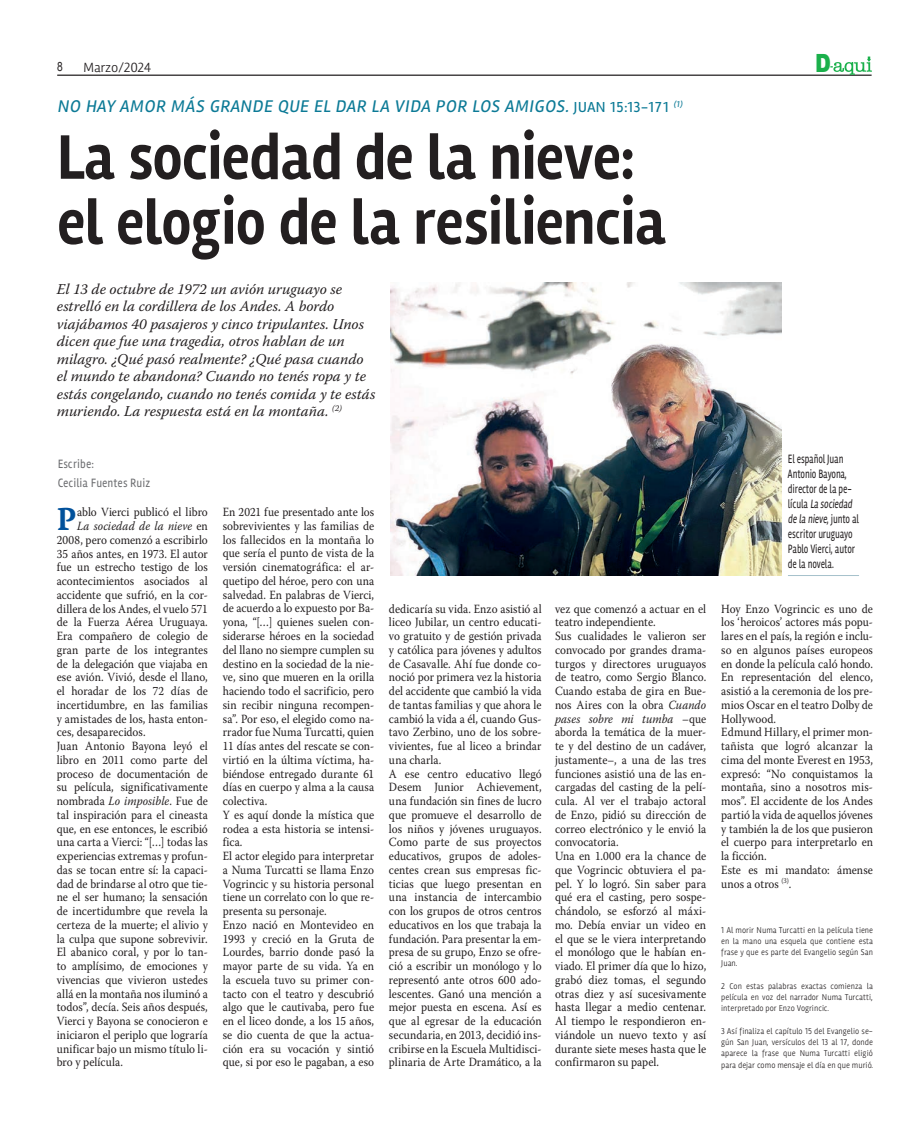
<style>
.page{position:relative;width:922px;height:1125px;background:#fff}
.page>*{position:absolute;margin:0;border:0;box-sizing:border-box;transform-origin:0 0}
.Tit1{font:65px "Rambla Oscura";letter-spacing:-.02em;color:#231f20;scale:.9 1}
.TxtCap{font:33.38px "Warnock Pro Bold Capt";color:#01519b;scale:.9 1}
.t1{font:900 25.25px "Arial";color:#1ab04b;scale:.81 1}
.colgadonuevo{font:17.5px "Rambla Regular Oblicua";letter-spacing:.01em;color:#0c7a96}
.Copete{font:italic 15px/17.5px "Warnock Pro";color:#231f20}
.t2{font:13.75px "Rambla Libro Libro";letter-spacing:-.03em;color:#231f20}
.Txt1{font:12.5px/13.8px "Warnock Pro";letter-spacing:.005em;color:#231f20;text-align:justify;scale:.9 1}
.TxtCap-2{font:12.5px "Warnock Pro";letter-spacing:.005em;color:#231f20;scale:.9 1}
.FotoPIE{font:12.5px/15px "Rambla";letter-spacing:-.02em;color:#231f20;scale:.7 1}
.FIRMAdeAquí{font:12.5px "Rambla";color:#6c6d70;scale:.85 1}
.TxtCap-3{font:italic 12.5px "Warnock Pro";letter-spacing:.01em;color:#231f20;scale:.9 1}
.t3{font:12.5px "Arial Narrow";color:#231f20}
.Fuente{font:8.75px/11.2px "Rambla Libro Libro";color:#231f20;text-align:justify;scale:.9 1}
.s1{font-family:"Rambla";font-size:15px}
.s2{font-style:normal}
.s3{font-style:italic}
.s4{font-family:"Rambla Regular Oblicua"}
</style>
<div class="page">
<hr style="left:57px;top:75px;width:814px;height:1px;background:#231f20">
<svg style="left:830px;top:57px;width:41px;height:18px"></svg>
<img style="left:390px;top:283px;width:391px;height:293px">
<hr style="left:787px;top:575px;width:71px;height:1px;background:#a6c1cb">
<p class="t3" style="left:57px;top:58px;width:7px">8</p>
<p class="t2" style="left:83px;top:60px;width:69px">Marzo/2024</p>
<h3 class="t1" style="left:814px;top:45px;width:21px">D</h3>
<p class="colgadonuevo" style="left:57px;top:96px;width:627px">NO HAY AMOR MÁS GRANDE QUE EL DAR LA VIDA POR LOS AMIGOS. <span class="s1">JUAN 15:13-171</span> <sup>(1)</sup></p>
<p class="Tit1" style="left:57px;top:119px;width:643px">La sociedad de la nieve:</p>
<p class="Tit1" style="left:57px;top:184px;width:679px">el elogio de la resiliencia</p>
<p class="Copete" style="left:57px;top:280px;width:320px">El 13 de octubre de 1972 un avión uruguayo se estrelló en la cordillera de los Andes. A bordo viajábamos 40 pasajeros y cinco tripulantes. Unos dicen que fue una tragedia, otros hablan de un milagro. ¿Qué pasó realmente? ¿Qué pasa cuando el mundo te abandona? Cuando no tenés ropa y te estás congelando, cuando no tenés comida y te estás muriendo. La respuesta está en la montaña. <sup>(2)</sup></p>
<p class="FIRMAdeAquí" style="left:58px;top:457px;width:44px">Escribe:</p>
<p class="FIRMAdeAquí" style="left:58px;top:475px;width:110px">Cecilia Fuentes Ruiz</p>
<p class="TxtCap" style="left:57px;top:499px;width:23px">P</p>
<p class="TxtCap-2" style="left:77px;top:505px;width:147px">ablo Vierci publicó el libro</p>
<p class="TxtCap-3" style="left:77px;top:518px;width:147px">La sociedad de la nieve <span class="s2">en</span></p>
<p class="TxtCap-2" style="left:57px;top:532px;width:169px">2008, pero comenzó a escribirlo</p>
<p class="TxtCap-2" style="left:57px;top:546px;width:169px">35 años antes, en 1973. El autor</p>
<p class="TxtCap-2" style="left:57px;top:560px;width:169px">fue un estrecho testigo de los</p>
<p class="TxtCap-2" style="left:57px;top:573px;width:169px">acontecimientos asociados al</p>
<p class="TxtCap-2" style="left:57px;top:587px;width:169px">accidente que sufrió, en la cor-</p>
<p class="TxtCap-2" style="left:57px;top:601px;width:169px">dillera de los Andes, el vuelo 571</p>
<p class="TxtCap-2" style="left:57px;top:615px;width:169px">de la Fuerza Aérea Uruguaya.</p>
<p class="TxtCap-2" style="left:57px;top:628px;width:169px">Era compañero de colegio de</p>
<p class="TxtCap-2" style="left:57px;top:642px;width:169px">gran parte de los integrantes</p>
<p class="TxtCap-2" style="left:57px;top:656px;width:169px">de la delegación que viajaba en</p>
<p class="TxtCap-2" style="left:57px;top:670px;width:169px">ese avión. Vivió, desde el llano,</p>
<p class="TxtCap-2" style="left:57px;top:683px;width:169px">el horadar de los 72 días de</p>
<p class="TxtCap-2" style="left:57px;top:697px;width:169px">incertidumbre, en las familias</p>
<p class="TxtCap-2" style="left:57px;top:711px;width:169px">y amistades de los, hasta enton-</p>
<p class="TxtCap-2" style="left:57px;top:725px;width:100px">ces, desaparecidos.</p>
<p class="Txt1" style="left:57px;top:739px;width:169px">Juan Antonio Bayona leyó el libro en 2011 como parte del proceso de documentación de su película, significativamente nombrada <span class="s3">Lo imposible</span>. Fue de tal inspiración para el cineasta que, en ese entonces, le escribió una carta a Vierci: “[…] todas las experiencias extremas y profun&shy;das se tocan entre sí: la capaci&shy;dad de brindarse al otro que tie&shy;ne el ser humano; la sensación de incertidumbre que revela la certeza de la muerte; el alivio y la culpa que supone sobrevivir.<br>El abanico coral, y por lo tan&shy;to amplísimo, de emociones y vivencias que vivieron ustedes allá en la montaña nos iluminó a todos”, decía. Seis años después, Vierci y Bayona se conocieron e iniciaron el periplo que lograría unificar bajo un mismo título li&shy;bro y película.</p>
<p class="Txt1" style="left:223px;top:505px;width:170px">En 2021 fue presentado ante los sobrevivientes y las familias de los fallecidos en la montaña lo que sería el punto de vista de la versión cinematográfica: el ar&shy;quetipo del héroe, pero con una salvedad. En palabras de Vierci, de acuerdo a lo expuesto por Ba&shy;yona, “[…] quienes suelen con&shy;siderarse héroes en la sociedad del llano no siempre cumplen su destino en la sociedad de la nie&shy;ve, sino que mueren en la orilla haciendo todo el sacrificio, pero sin recibir ninguna recompen&shy;sa”. Por eso, el elegido como na&shy;rrador fue Numa Turcatti, quien 11 días antes del rescate se con&shy;virtió en la última víctima, ha&shy;biéndose entregado durante 61 días en cuerpo y alma a la causa colectiva.</p>
<p class="Txt1" style="left:223px;top:808px;width:170px">Y es aquí donde la mística que rodea a esta historia se intensi&shy;fica.</p>
<p class="Txt1" style="left:223px;top:849px;width:170px">El actor elegido para interpretar a Numa Turcatti se llama Enzo Vogrincic y su historia personal tiene un correlato con lo que re&shy;presenta su personaje.</p>
<p class="Txt1" style="left:223px;top:918px;width:170px">Enzo nació en Montevideo en 1993 y creció en la Gruta de Lourdes, barrio donde pasó la mayor parte de su vida. Ya en la escuela tuvo su primer con&shy;tacto con el teatro y descubrió algo que le cautivaba, pero fue en el liceo donde, a los 15 años, se dio cuenta de que la actua&shy;ción era su vocación y sintió que, si por eso le pagaban, a eso</p>
<p class="Txt1" style="left:389px;top:601px;width:171px">dedicaría su vida. Enzo asistió al liceo Jubilar, un centro educati&shy;vo gratuito y de gestión privada y católica para jóvenes y adultos de Casavalle. Ahí fue donde co&shy;noció por primera vez la historia del accidente que cambió la vida de tantas familias y que ahora le cambió la vida a él, cuando Gus&shy;tavo Zerbino, uno de los sobre&shy;vivientes, fue al liceo a brindar una charla.</p>
<p class="Txt1" style="left:389px;top:766px;width:171px">A ese centro educativo llegó Desem Junior Achievement, una fundación sin fines de lucro que promueve el desarrollo de los niños y jóvenes uruguayos.<br>Como parte de sus proyectos educativos, grupos de adoles&shy;centes crean sus empresas fic&shy;ticias que luego presentan en una instancia de intercambio con los grupos de otros centros educativos en los que trabaja la fundación. Para presentar la em&shy;presa de su grupo, Enzo se ofre&shy;ció a escribir un monólogo y lo representó ante otros 600 ado&shy;lescentes. Ganó una mención a mejor puesta en escena. Así es que al egresar de la educación secundaria, en 2013, decidió ins&shy;cribirse en la Escuela Multidisci&shy;plinaria de Arte Dramático, a la</p>
<p class="Txt1" style="left:555px;top:601px;width:169px">vez que comenzó a actuar en el teatro independiente.</p>
<p class="Txt1" style="left:555px;top:629px;width:169px">Sus cualidades le valieron ser convocado por grandes drama&shy;turgos y directores uruguayos de teatro, como Sergio Blanco.<br>Cuando estaba de gira en Bue&shy;nos Aires con la obra <span class="s3">Cuando pases sobre mi tumba</span> –que aborda la temática de la muer&shy;te y del destino de un cadáver, justamente–, a una de las tres funciones asistió una de las en&shy;cargadas del casting de la pelí&shy;cula. Al ver el trabajo actoral de Enzo, pidió su dirección de correo electrónico y le envió la convocatoria.</p>
<p class="Txt1" style="left:555px;top:849px;width:169px">Una en 1.000 era la chance de que Vogrincic obtuviera el pa&shy;pel. Y lo logró. Sin saber para qué era el casting, pero sospe&shy;chándolo, se esforzó al máxi&shy;mo. Debía enviar un video en el que se le viera interpretando el monólogo que le habían en&shy;viado. El primer día que lo hizo, grabó diez tomas, el segundo otras diez y así sucesivamente hasta llegar a medio centenar.<br>Al tiempo le respondieron en&shy;viándole un nuevo texto y así durante siete meses hasta que le confirmaron su papel.</p>
<p class="FotoPIE" style="left:787px;top:451px;width:103px">El español Juan<br>Antonio Bayona, director de la pe&shy;lícula <span class="s4">La sociedad de la nieve</span>, junto al escritor uruguayo<br>Pablo Vierci, autor de la novela.</p>
<p class="Txt1" style="left:721px;top:601px;width:170px">Hoy Enzo Vogrincic es uno de los ‘heroicos’ actores más popu&shy;lares en el país, la región e inclu&shy;so en algunos países europeos en donde la película caló hondo.<br>En representación del elenco, asistió a la ceremonia de los pre&shy;mios Oscar en el teatro Dolby de Hollywood.</p>
<p class="Txt1" style="left:721px;top:725px;width:170px">Edmund Hillary, el primer mon&shy;tañista que logró alcanzar la cima del monte Everest en 1953, expresó: “No conquistamos la montaña, sino a nosotros mis&shy;mos”. El accidente de los Andes partió la vida de aquellos jóvenes y también la de los que pusieron el cuerpo para interpretarlo en la ficción.</p>
<p class="Txt1" style="left:721px;top:863px;width:170px">Este es mi mandato: ámense unos a otros <sup>(3)</sup>.</p>
<p class="Fuente" style="left:721px;top:924px;width:170px">1 Al morir Numa Turcatti en la película tiene en la mano una esquela que contiene esta frase y que es parte del Evangelio según San Juan.</p>
<p class="Fuente" style="left:721px;top:980px;width:170px">2 Con estas palabras exactas comienza la película en voz del narrador Numa Turcatti, interpretado por Enzo Vogrincic.</p>
<p class="Fuente" style="left:721px;top:1025px;width:170px">3 Así finaliza el capítulo 15 del Evangelio se&shy;gún San Juan, versículos del 13 al 17, donde aparece la frase que Numa Turcatti eligió para dejar como mensaje el día en que murió.</p>
</div>
